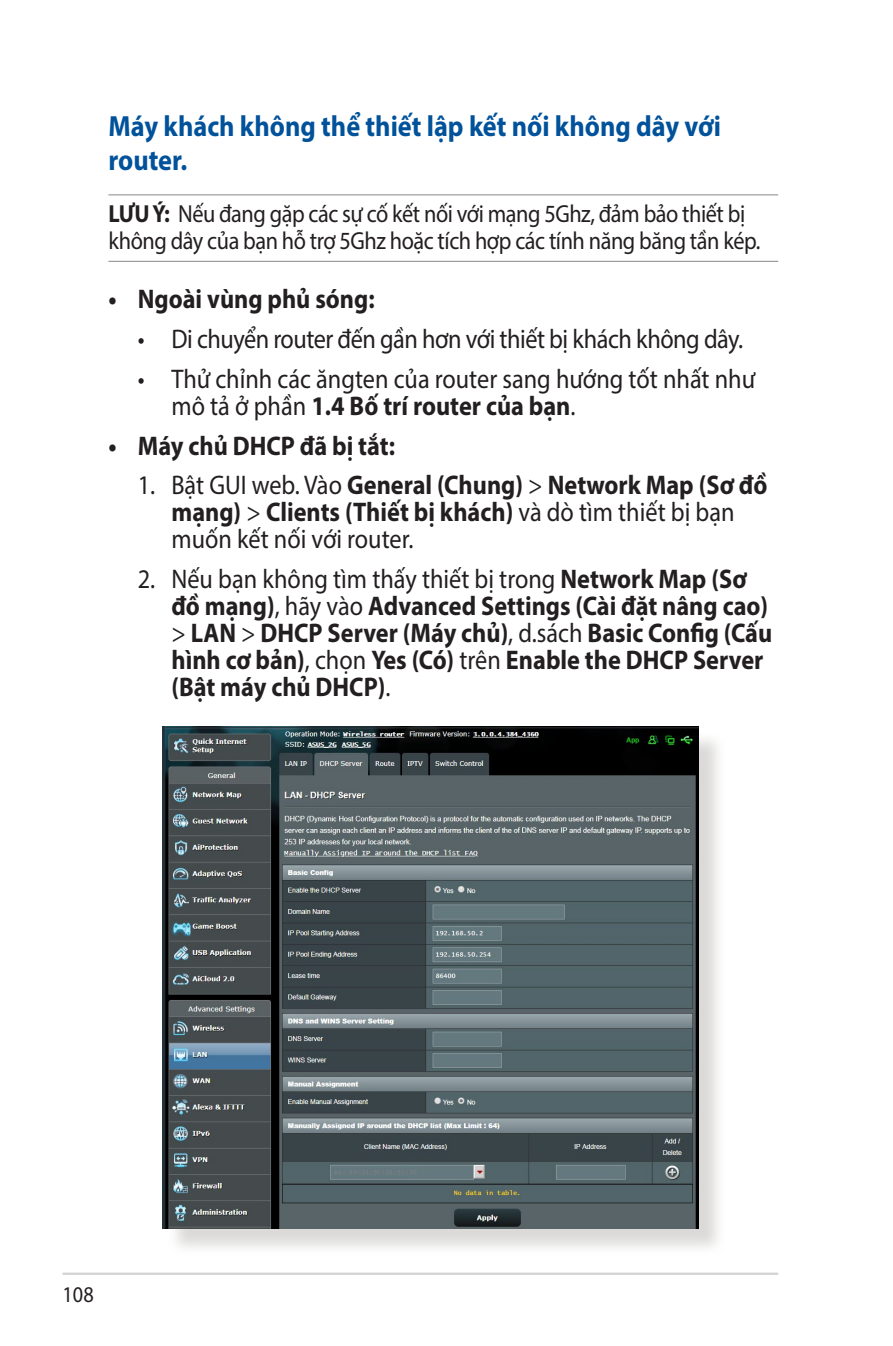
<style>
.page{position:relative;width:893px;height:1346px;background:#fff}
.page>*{position:absolute;margin:0;border:0;box-sizing:border-box;transform-origin:0 0}
.t1{font:700 29.25px/33.8px "Myriad Pro";color:#01529a;scale:.9 1}
.t2{font:700 27px/27px "Myriad Pro";color:#231f20;scale:.9 1}
.t3{font:27px/27px "Myriad Pro";letter-spacing:-.005em;color:#231f20;scale:.9 1}
.t4{font:24.75px/27px "Myriad Pro";letter-spacing:-.02em;color:#231f20;scale:.9 1}
.t5{font:22.5px "Myriad Pro";color:#231f20;scale:.9 1}
.s1{font-weight:700}
.s2{font-weight:400}
</style>
<div class="page">
<hr style="left:63px;top:1272px;width:715px;height:3px;background:#d1d2d4">
<hr style="left:108px;top:194px;width:670px;height:1px;background:#939598">
<hr style="left:108px;top:261px;width:670px;height:1px;background:#939598">
<div style="left:166px;top:730px;width:561px;height:526px;background:#cfcecb;opacity:.75"></div>
<img style="left:163px;top:727px;width:536px;height:501px">
<p class="t1" style="left:108px;top:108px;width:682px">Máy khách không thể thiết lập kết nối không dây với router.</p>
<p class="t4" style="left:108px;top:200px;width:726px"><span class="s1">LƯU Ý:</span> Nếu đang gặp các sự cố kết nối với mạng 5Ghz, đảm bảo thiết bị không dây của bạn hỗ trợ 5Ghz hoặc tích hợp các tính năng băng tần kép.</p>
<p class="t2" style="left:108px;top:285px;width:297px">• Ngoài vùng phủ sóng:</p>
<p class="t3" style="left:138px;top:325px;width:674px">• Di chuyển router đến gần hơn với thiết bị khách không dây.</p>
<p class="t3" style="left:171px;top:365px;width:650px;text-indent:-34px">• Thử chỉnh các ăngten của router sang hướng tốt nhất như mô tả ở phần <span class="s1">1.4 Bố trí router của bạn</span>.</p>
<p class="t2" style="left:108px;top:431px;width:320px">• Máy chủ DHCP đã bị tắt:</p>
<p class="t2" style="left:171px;top:471px;width:664px;text-indent:-34px"><span class="s2">1. Bật GUI web. Vào</span> General (Chung) <span class="s2">&gt;</span> Network Map (Sơ đồ mạng) <span class="s2">&gt;</span> Clients (Thiết bị khách) <span class="s2">và dò tìm thiết bị bạn muốn kết nối với router.</span></p>
<p class="t2" style="left:171px;top:565px;width:669px;text-indent:-34px"><span class="s2">2. Nếu bạn không tìm thấy thiết bị trong</span> Network Map (Sơ đồ mạng)<span class="s2">, hãy vào</span> Advanced Settings (Cài đặt nâng cao) <span class="s2">&gt;</span> LAN <span class="s2">&gt;</span> DHCP Server (Máy chủ)<span class="s2">, d.sách</span> Basic Config (Cấu hình cơ bản)<span class="s2">, chọn</span> Yes (Có) <span class="s2">trên</span> Enable the DHCP Server (Bật máy chủ DHCP)<span class="s2">.</span></p>
<p class="t5" style="left:63px;top:1281px;width:36px">108</p>
</div>
